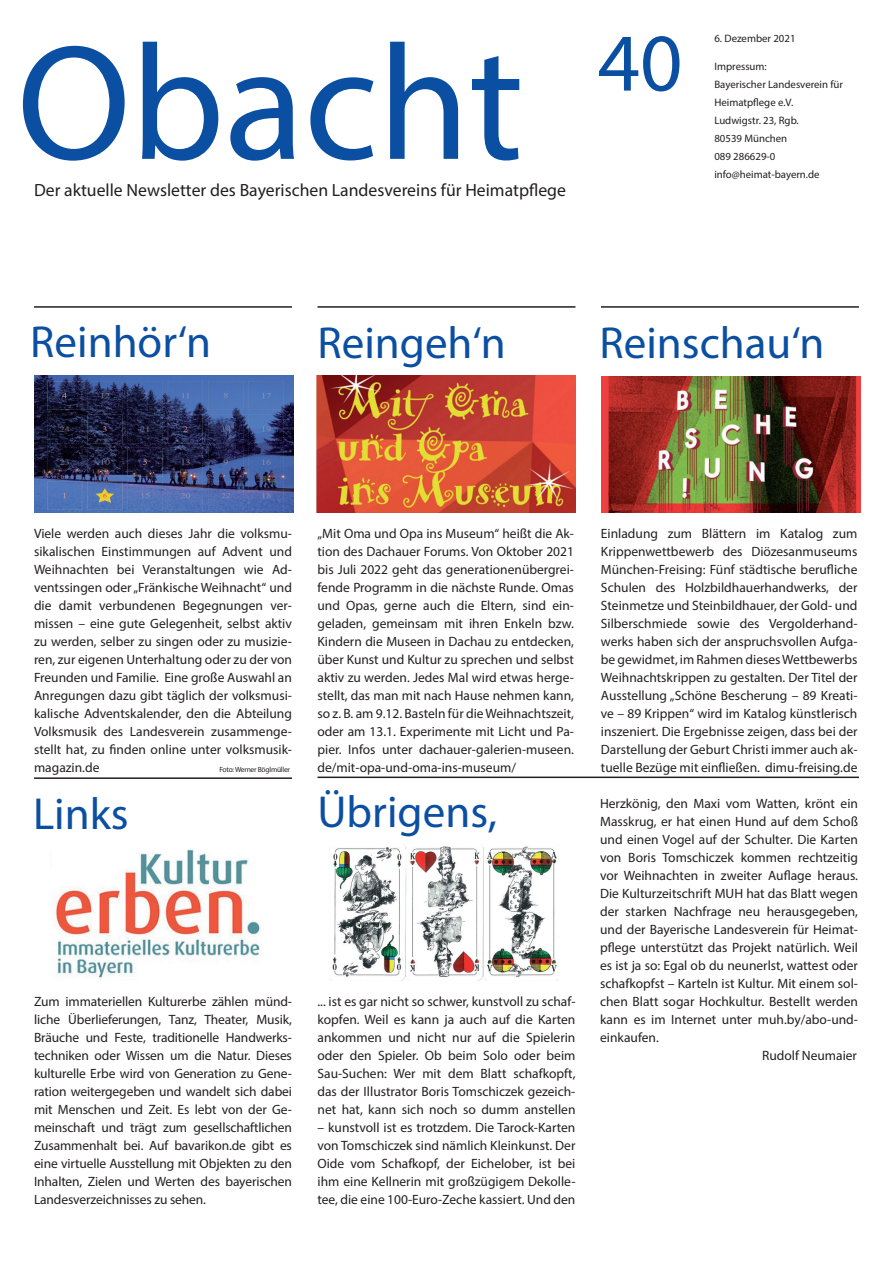
<style>
.page{position:relative;width:893px;height:1263px;background:#fff}
.page>*{position:absolute;margin:0;border:0;box-sizing:border-box;transform-origin:0 0}
.t1{font:165px "Myriad Pro";color:#0a4fa2}
.t2{font:45px "Myriad Pro";color:#0a4fa2}
.t3{font:17.7px "Myriad Pro";color:#231f20}
.t4{font:13.5px/18px "Myriad Pro";color:#231f20;text-align:justify}
.t5{font:10.8px/18px "Myriad Pro";color:#231f20}
.t6{font:7.5px "Myriad Pro";letter-spacing:-.03em;color:#231f20}
</style>
<div class="page">
<hr style="left:317px;top:306px;width:258px;height:2px;background:#231f20">
<hr style="left:601px;top:306px;width:258px;height:2px;background:#231f20">
<hr style="left:34px;top:306px;width:258px;height:2px;background:#231f20">
<hr style="left:317px;top:776px;width:542px;height:2px;background:#231f20">
<hr style="left:34px;top:777px;width:258px;height:2px;background:#231f20">
<img style="left:34px;top:376px;width:259px;height:136px">
<img style="left:316px;top:376px;width:259px;height:136px">
<img style="left:601px;top:376px;width:259px;height:136px">
<img style="left:330px;top:844px;width:229px;height:136px">
<img style="left:55px;top:849px;width:205px;height:130px">
<h1 class="t1" style="left:17px;top:2px;width:667px">Obacht <sup>40</sup></h1>
<h3 class="t3" style="left:34px;top:179px;width:533px">Der aktuelle Newsletter des Bayerischen Landesvereins für Heimatpflege</h3>
<p class="t5" style="left:714px;top:29px;width:83px">6. Dezember 2021</p>
<p class="t5" style="left:714px;top:57px;width:130px">Impressum:<br>Bayerischer Landesverein für<br>Heimatpflege e.V.<br>Ludwigstr. 23, Rgb.<br>80539 München<br>089 286629-0 info@heimat-bayern.de</p>
<h2 class="t2" style="left:30px;top:314px;width:182px">Reinhör‘n</h2>
<h2 class="t2" style="left:317px;top:315px;width:190px">Reingeh‘n</h2>
<h2 class="t2" style="left:599px;top:315px;width:227px">Reinschau‘n</h2>
<p class="t4" style="left:34px;top:524px;width:259px">Viele werden auch dieses Jahr die volksmu&shy;sikalischen Einstimmungen auf Advent und Weihnachten bei Veranstaltungen wie Ad&shy;ventssingen oder „Fränkische Weihnacht“ und die damit verbundenen Begegnungen ver&shy;missen – eine gute Gelegenheit, selbst aktiv zu werden, selber zu singen oder zu musizie&shy;ren, zur eigenen Unterhaltung oder zu der von Freunden und Familie. Eine große Auswahl an Anregungen dazu gibt täglich der volksmusi&shy;kalische Adventskalender, den die Abteilung Volksmusik des Landesverein zusammenge&shy;stellt hat, zu finden online unter volksmusik&shy;magazin.de</p>
<p class="t4" style="left:317px;top:524px;width:258px">„Mit Oma und Opa ins Museum“ heißt die Ak&shy;tion des Dachauer Forums. Von Oktober 2021 bis Juli 2022 geht das generationenübergrei&shy;fende Programm in die nächste Runde. Omas und Opas, gerne auch die Eltern, sind ein&shy;geladen, gemeinsam mit ihren Enkeln bzw.<br>Kindern die Museen in Dachau zu entdecken, über Kunst und Kultur zu sprechen und selbst aktiv zu werden. Jedes Mal wird etwas herge&shy;stellt, das man mit nach Hause nehmen kann, so z. B. am 9.12. Basteln für die Weihnachtszeit, oder am 13.1. Experimente mit Licht und Pa&shy;pier. Infos unter dachauer-galerien-museen.</p>
<p class="t6" style="left:219px;top:765px;width:72px">Foto: Werner Böglmüller</p>
<p class="t4" style="left:317px;top:758px;width:200px">de/mit-opa-und-oma-ins-museum/</p>
<h2 class="t2" style="left:33px;top:786px;width:97px">Links</h2>
<h2 class="t2" style="left:317px;top:784px;width:181px">Übrigens,</h2>
<p class="t4" style="left:34px;top:992px;width:259px">Zum immateriellen Kulturerbe zählen münd&shy;liche Überlieferungen, Tanz, Theater, Musik, Bräuche und Feste, traditionelle Handwerks&shy;techniken oder Wissen um die Natur. Dieses kulturelle Erbe wird von Generation zu Gene&shy;ration weitergegeben und wandelt sich dabei mit Menschen und Zeit. Es lebt von der Ge&shy;meinschaft und trägt zum gesellschaftlichen Zusammenhalt bei. Auf bavarikon.de gibt es eine virtuelle Ausstellung mit Objekten zu den Inhalten, Zielen und Werten des bayerischen Landesverzeichnisses zu sehen.</p>
<p class="t4" style="left:317px;top:992px;width:259px">... ist es gar nicht so schwer, kunstvoll zu schaf&shy;kopfen. Weil es kann ja auch auf die Karten ankommen und nicht nur auf die Spielerin oder den Spieler. Ob beim Solo oder beim Sau-Suchen: Wer mit dem Blatt schafkopft, das der Illustrator Boris Tomschiczek gezeich&shy;net hat, kann sich noch so dumm anstellen</p>
<p class="t4" style="left:317px;top:1118px;width:259px">– kunstvoll ist es trotzdem. Die Tarock-Karten von Tomschiczek sind nämlich Kleinkunst. Der Oide vom Schafkopf, der Eichelober, ist bei ihm eine Kellnerin mit großzügigem Dekolle&shy;tee, die eine 100-Euro-Zeche kassiert. Und den</p>
<p class="t4" style="left:601px;top:524px;width:258px">Einladung zum Blättern im Katalog zum Krippenwettbewerb des Diözesanmuseums München-Freising: Fünf städtische berufliche Schulen des Holzbildhauerhandwerks, der Steinmetze und Steinbildhauer, der Gold- und Silberschmiede sowie des Vergolderhand&shy;werks haben sich der anspruchsvollen Aufga&shy;be gewidmet, im Rahmen dieses Wettbewerbs Weihnachtskrippen zu gestalten. Der Titel der Ausstellung „Schöne Bescherung – 89 Kreati&shy;ve – 89 Krippen“ wird im Katalog künstlerisch inszeniert. Die Ergebnisse zeigen, dass bei der Darstellung der Geburt Christi immer auch ak&shy;tuelle Bezüge mit einfließen. dimu-freising.de</p>
<p class="t4" style="left:600px;top:794px;width:259px">Herzkönig, den Maxi vom Watten, krönt ein</p>
<p class="t4" style="left:600px;top:812px;width:259px">Masskrug, er hat einen Hund auf dem Schoß</p>
<p class="t4" style="left:600px;top:830px;width:259px">und einen Vogel auf der Schulter. Die Karten</p>
<p class="t4" style="left:600px;top:848px;width:259px">von Boris Tomschiczek kommen rechtzeitig</p>
<p class="t4" style="left:600px;top:866px;width:259px">vor Weihnachten in zweiter Auflage heraus.</p>
<p class="t4" style="left:600px;top:884px;width:259px">Die Kulturzeitschrift MUH hat das Blatt wegen</p>
<p class="t4" style="left:600px;top:902px;width:259px">der starken Nachfrage neu herausgegeben,</p>
<p class="t4" style="left:600px;top:920px;width:259px">und der Bayerische Landesverein für Heimat-</p>
<p class="t4" style="left:600px;top:938px;width:259px">pflege unterstützt das Projekt natürlich. Weil</p>
<p class="t4" style="left:600px;top:956px;width:259px">es ist ja so: Egal ob du neunerlst, wattest oder</p>
<p class="t4" style="left:600px;top:974px;width:259px">schafkopfst – Karteln ist Kultur. Mit einem sol-</p>
<p class="t4" style="left:600px;top:992px;width:259px">chen Blatt sogar Hochkultur. Bestellt werden</p>
<p class="t4" style="left:600px;top:1010px;width:259px">kann es im Internet unter muh.by/abo-und-</p>
<p class="t4" style="left:600px;top:1028px;width:60px">einkaufen.</p>
<p class="t4" style="left:762px;top:1046px;width:96px">Rudolf Neumaier</p>
</div>
